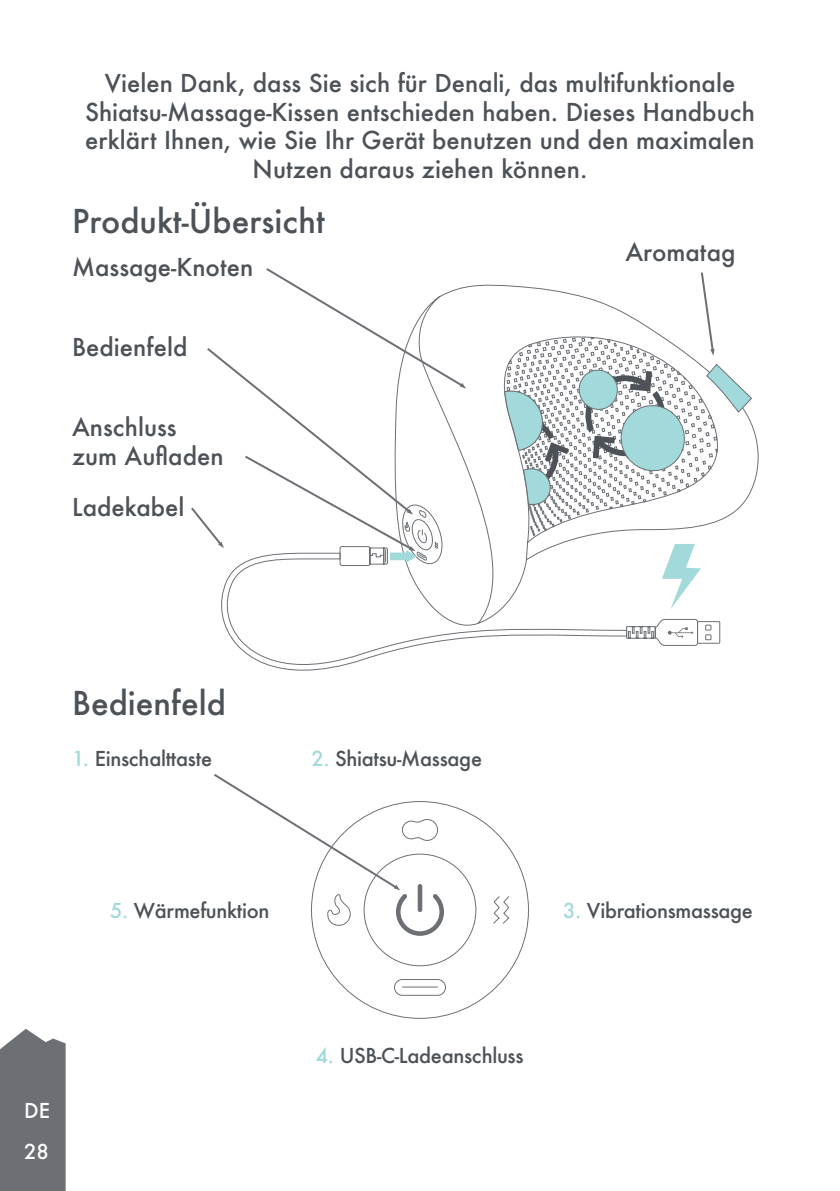
<style>
.page{position:relative;width:840px;height:1191px;background:#fff}
.page>*{position:absolute;margin:0;border:0;box-sizing:border-box;transform-origin:0 0}
.t1{font:500 32px "Futura";color:#4c5257}
.t2{font:500 24px/28.8px "Futura";color:#4c5257;text-align:center}
.t3{font:500 20px "Futura";letter-spacing:-.015em;color:#4c5257}
.t4{font:500 20px "Futura";color:#fff}
.s1{color:#a2dadb}
</style>
<div class="page">
<div style="left:0;top:1029px;width:66px;height:162px;background:#6c7075"></div>
<svg style="left:237px;top:646px;width:178px;height:25px"></svg>
<svg style="left:314px;top:803px;width:215px;height:216px"></svg>
<svg style="left:214px;top:774px;width:230px;height:162px"></svg>
<svg style="left:191px;top:268px;width:561px;height:378px"></svg>
<p class="t2" style="left:85px;top:68px;width:671px">Vielen Dank, dass Sie sich für Denali, das multifunktionale Shiatsu-Massage-Kissen entschieden haben. Dieses Handbuch erklärt Ihnen, wie Sie Ihr Gerät benutzen und den maximalen Nutzen daraus ziehen können.</p>
<h1 class="t1" style="left:72px;top:199px;width:254px">Produkt-Übersicht</h1>
<p class="t2" style="left:72px;top:253px;width:183px">Massage-Knoten</p>
<p class="t2" style="left:625px;top:237px;width:111px">Aromatag</p>
<p class="t2" style="left:72px;top:332px;width:117px">Bedienfeld</p>
<p class="t2" style="left:72px;top:412px;width:153px;text-align:left">Anschluss zum Aufladen</p>
<p class="t2" style="left:72px;top:493px;width:114px">Ladekabel</p>
<h1 class="t1" style="left:72px;top:681px;width:155px">Bedienfeld</h1>
<p class="t3" style="left:72px;top:745px;width:141px"><span class="s1">1.</span> Einschalttaste</p>
<p class="t3" style="left:311px;top:745px;width:172px"><span class="s1">2.</span> Shiatsu-Massage</p>
<p class="t4" style="left:24px;top:1096px;width:27px">DE</p>
<p class="t4" style="left:24px;top:1138px;width:26px">28</p>
<p class="t3" style="left:110px;top:897px;width:161px"><span class="s1">5.</span> Wärmefunktion</p>
<p class="t3" style="left:563px;top:897px;width:191px"><span class="s1">3.</span> Vibrationsmassage</p>
<p class="t3" style="left:316px;top:1042px;width:209px"><span class="s1">4.</span> USB-C-Ladeanschluss</p>
</div>
